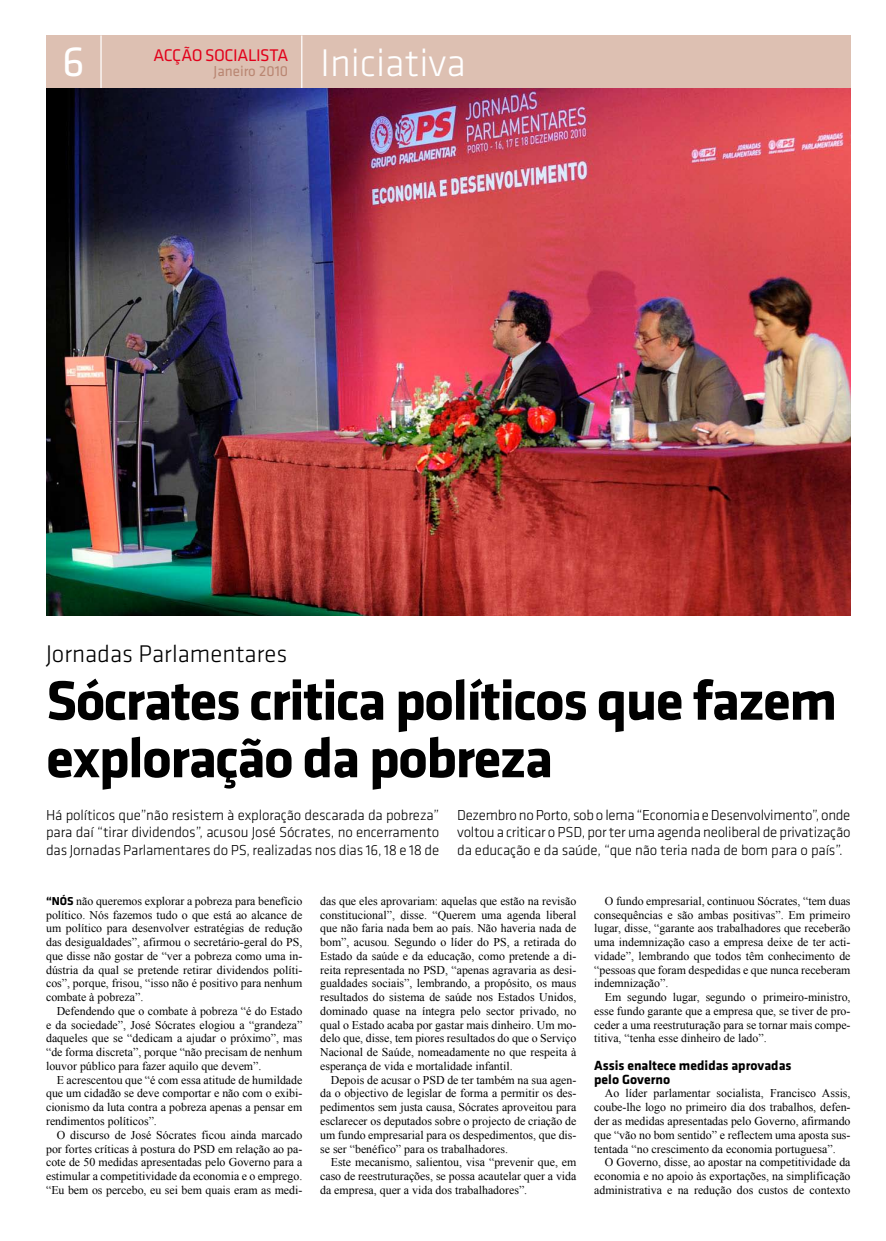
<style>
.page{position:relative;width:886px;height:1241px;background:#fff}
.page>*{position:absolute;margin:0;border:0;box-sizing:border-box;transform-origin:0 0}
.t1{font:700 57.5px/57.5px "Klavika";letter-spacing:-.03em;color:#000}
.t2{font:40px "Klavika Light OSF";color:#fff}
.t3{font:300 25px "Klavika";color:#000}
.t4{font:17.5px "Klavika";letter-spacing:-.02em;color:#e2001a}
.t5{font:300 15px/17.5px "Klavika";letter-spacing:-.01em;color:#000;text-align:justify}
.t6{font:15px "Klavika";color:#b98672}
.t7{font:700 13.75px/13.8px "Klavika";color:#000}
.t8{font:11.88px/13.8px "Times New Roman";color:#000;text-align:justify}
.s1{font-family:"Klavika";font-weight:700}
</style>
<div class="page">
<div style="left:46px;top:35px;width:804px;height:54px;background:#ddc0b2"></div>
<hr style="left:301px;top:35px;width:1px;height:54px;background:#fff">
<hr style="left:100px;top:35px;width:2px;height:54px;background:#fff">
<img style="left:46px;top:88px;width:804px;height:527px">
<h3 class="t4" style="left:153px;top:46px;width:127px">ACÇÃO SOCIALISTA</h3>
<p class="t6" style="left:214px;top:63px;width:76px">Janeiro 2010</p>
<h2 class="t2" style="left:320px;top:42px;width:147px">Iniciativa</h2>
<h3 class="t3" style="left:46px;top:640px;width:243px">Jornadas Parlamentares</h3>
<h1 class="t1" style="left:46px;top:672px;width:793px">Sócrates critica políticos que fazem exploração da pobreza</h1>
<p class="t5" style="left:46px;top:806px;width:395px">Há políticos que”não resistem à exploração descarada da pobreza” para daí “tirar dividendos”, acusou José Sócrates, no encerramento das Jornadas Parlamentares do PS, realizadas nos dias 16, 18 e 18 de</p>
<p class="t5" style="left:457px;top:806px;width:395px">Dezembro no Porto, sob o lema “Economia e Desenvolvimento”, onde voltou a criticar o PSD, por ter uma agenda neoliberal de privatização da educação e da saúde, “que não teria nada de bom para o país”.</p>
<p class="t8" style="left:46px;top:893px;width:258px"><span class="s1">“Nós</span> não queremos explorar a pobreza para benefício político. Nós fazemos tudo o que está ao alcance de um político para desenvolver estratégias de redução das desigualdades”, afirmou o secretário-geral do PS, que disse não gostar de “ver a pobreza como uma in&shy;dústria da qual se pretende retirar dividendos políti&shy;cos”, porque, frisou, “isso não é positivo para nenhum combate à pobreza”.</p>
<p class="t8" style="left:46px;top:1003px;width:258px;text-indent:11px">Defendendo que o combate à pobreza “é do Estado e da sociedade”, José Sócrates elogiou a “grandeza” daqueles que se “dedicam a ajudar o próximo”, mas “de forma discreta”, porque “não precisam de nenhum louvor público para fazer aquilo que devem”.</p>
<p class="t8" style="left:46px;top:1072px;width:258px;text-indent:11px">E acrescentou que “é com essa atitude de humildade que um cidadão se deve comportar e não com o exibi&shy;cionismo da luta contra a pobreza apenas a pensar em rendimentos políticos”.</p>
<p class="t8" style="left:46px;top:1127px;width:258px;text-indent:11px">O discurso de José Sócrates ficou ainda marcado por fortes críticas à postura do PSD em relação ao pa&shy;cote de 50 medidas apresentadas pelo Governo para a estimular a competitividade da economia e o emprego. “Eu bem os percebo, eu sei bem quais eram as medi-</p>
<p class="t8" style="left:320px;top:893px;width:258px">das que eles aprovariam: aquelas que estão na revisão constitucional”, disse. “Querem uma agenda liberal que não faria nada bem ao país. Não haveria nada de bom”, acusou. Segundo o líder do PS, a retirada do Estado da saúde e da educação, como pretende a di&shy;reita representada no PSD, “apenas agravaria as desi&shy;gualdades sociais”, lembrando, a propósito, os maus resultados do sistema de saúde nos Estados Unidos, dominado quase na íntegra pelo sector privado, no qual o Estado acaba por gastar mais dinheiro. Um mo&shy;delo que, disse, tem piores resultados do que o Serviço Nacional de Saúde, nomeadamente no que respeita à esperança de vida e mortalidade infantil.</p>
<p class="t8" style="left:320px;top:1072px;width:258px;text-indent:11px">Depois de acusar o PSD de ter também na sua agen&shy;da o objectivo de legislar de forma a permitir os des&shy;pedimentos sem justa causa, Sócrates aproveitou para esclarecer os deputados sobre o projecto de criação de um fundo empresarial para os despedimentos, que dis&shy;se ser “benéfico” para os trabalhadores.</p>
<p class="t8" style="left:320px;top:1154px;width:258px;text-indent:11px">Este mecanismo, salientou, visa “prevenir que, em caso de reestruturações, se possa acautelar quer a vida da empresa, quer a vida dos trabalhadores”.</p>
<p class="t8" style="left:594px;top:893px;width:258px;text-indent:11px">O fundo empresarial, continuou Sócrates, “tem duas consequências e são ambas positivas”. Em primeiro lugar, disse, “garante aos trabalhadores que receberão uma indemnização caso a empresa deixe de ter acti&shy;vidade”, lembrando que todos têm conhecimento de “pessoas que foram despedidas e que nunca receberam indemnização”.</p>
<p class="t8" style="left:594px;top:989px;width:258px;text-indent:11px">Em segundo lugar, segundo o primeiro-ministro, esse fundo garante que a empresa que, se tiver de pro&shy;ceder a uma reestruturação para se tornar mais compe&shy;titiva, “tenha esse dinheiro de lado”.</p>
<p class="t7" style="left:594px;top:1058px;width:199px">Assis enaltece medidas aprovadas pelo Governo</p>
<p class="t8" style="left:594px;top:1086px;width:258px;text-indent:11px">Ao líder parlamentar socialista, Francisco Assis, coube-lhe logo no primeiro dia dos trabalhos, defen&shy;der as medidas apresentadas pelo Governo, afirmando que “vão no bom sentido” e reflectem uma aposta sus&shy;tentada “no crescimento da economia portuguesa”.</p>
<p class="t8" style="left:594px;top:1154px;width:258px;text-indent:11px">O Governo, disse, ao apostar na competitividade da economia e no apoio às exportações, na simplificação administrativa e na redução dos custos de contexto</p>
</div>
